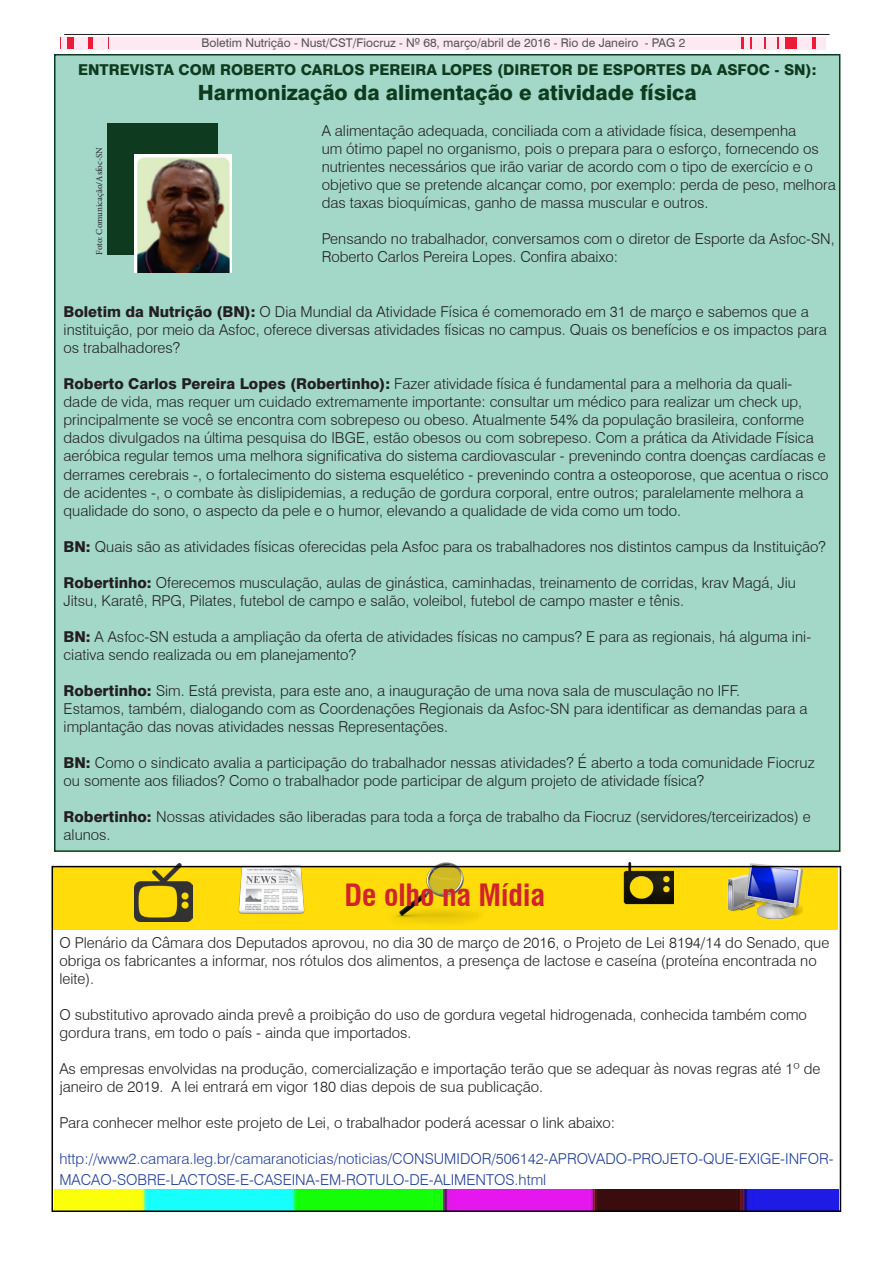
<style>
.page{position:relative;width:893px;height:1263px;background:#fff}
.page>*{position:absolute;margin:0;border:0;box-sizing:border-box;transform-origin:0 0}
.t1{font:700 condensed 30px "Swiss 721 BT";color:#d1232a}
.t2{font:800 21px "Swiss 721 BT";color:#0e3b1f}
.t3{font:300 15px/18px "Swiss 721 BT";color:#231f20}
.t4{font:300 15px/21.6px "Swiss 721 BT";color:#223f99}
.t5{font:800 15px "Swiss 721 BT";color:#0e3b1f}
.t6{font:12px "Swiss 721 BT";color:#545557}
.t7{font:9px "Minion Pro";color:#231f20}
.s1{font-weight:800}
</style>
<div class="page">
<div style="left:54px;top:54px;width:786px;height:798px;background:#a3d8c8;border:2px solid #0e3b1f"></div>
<div style="left:61px;top:37px;width:765px;height:12px;background:#ed1a38"></div>
<div style="left:110px;top:37px;width:631px;height:13px;background:#fce9f1"></div>
<div style="left:93px;top:37px;width:15px;height:13px;background:#fce9f1"></div>
<div style="left:74px;top:37px;width:13px;height:13px;background:#fce9f1"></div>
<div style="left:61px;top:37px;width:5px;height:13px;background:#fce9f1"></div>
<div style="left:816px;top:37px;width:10px;height:13px;background:#fce9f1"></div>
<div style="left:797px;top:37px;width:14px;height:13px;background:#fce9f1"></div>
<div style="left:779px;top:37px;width:6px;height:13px;background:#fce9f1"></div>
<div style="left:766px;top:37px;width:10px;height:13px;background:#fce9f1"></div>
<div style="left:752px;top:37px;width:12px;height:13px;background:#fce9f1"></div>
<div style="left:744px;top:37px;width:6px;height:13px;background:#fce9f1"></div>
<hr style="left:64px;top:34px;width:765px;height:1px;background:#231f20">
<img style="left:55px;top:1189px;width:783px;height:20px">
<div style="left:53px;top:866px;width:785px;height:63px;background:#ffdc0a"></div>
<img style="left:382px;top:850px;width:106px;height:80px">
<img style="left:134px;top:863px;width:59px;height:58px">
<img style="left:238px;top:869px;width:67px;height:45px">
<img style="left:623px;top:862px;width:50px;height:43px">
<img style="left:724px;top:863px;width:78px;height:57px">
<div style="left:108px;top:123px;width:110px;height:132px;background:#0e3b1f"></div>
<img style="left:135px;top:154px;width:97px;height:119px">
<div style="left:52px;top:866px;width:789px;height:346px;border:2px solid #000"></div>
<p class="t6" style="left:202px;top:35px;width:485px">Boletim Nutrição - Nust/CST/Fiocruz - Nº 68, março/abril de 2016 - Rio de Janeiro - PAG 2</p>
<p class="t5" style="left:78px;top:61px;width:740px">ENTREVISTA COM ROBERTO CARLOS PEREIRA LOPES (DIRETOR DE ESPORTES DA ASFOC - SN):</p>
<p class="t2" style="left:198px;top:80px;width:500px">Harmonização da alimentação e atividade física</p>
<p class="t7" style="left:93px;top:255px;width:109px;rotate:-90deg">Foto: Comunicação/Asfoc-SN</p>
<p class="t3" style="left:322px;top:121px;width:516px">A alimentação adequada, conciliada com a atividade física, desempenha<br>um ótimo papel no organismo, pois o prepara para o esforço, fornecendo os nutrientes necessários que irão variar de acordo com o tipo de exercício e o objetivo que se pretende alcançar como, por exemplo: perda de peso, melhora das taxas bioquímicas, ganho de massa muscular e outros.</p>
<p class="t3" style="left:322px;top:229px;width:515px">Pensando no trabalhador, conversamos com o diretor de Esporte da Asfoc-SN,<br>Roberto Carlos Pereira Lopes. Confira abaixo:</p>
<p class="t3" style="left:64px;top:303px;width:765px"><span class="s1">Boletim da Nutrição (BN):</span> O Dia Mundial da Atividade Física é comemorado em 31 de março e sabemos que a instituição, por meio da Asfoc, oferece diversas atividades físicas no campus. Quais os benefícios e os impactos para os trabalhadores?</p>
<p class="t3" style="left:64px;top:375px;width:766px"><span class="s1">Roberto Carlos Pereira Lopes (Robertinho):</span> Fazer atividade física é fundamental para a melhoria da quali&shy;dade de vida, mas requer um cuidado extremamente importante: consultar um médico para realizar um check up, principalmente se você se encontra com sobrepeso ou obeso. Atualmente 54% da população brasileira, conforme dados divulgados na última pesquisa do IBGE, estão obesos ou com sobrepeso. Com a prática da Atividade Física aeróbica regular temos uma melhora significativa do sistema cardiovascular - prevenindo contra doenças cardíacas e derrames cerebrais -, o fortalecimento do sistema esquelético - prevenindo contra a osteoporose, que acentua o risco de acidentes -, o combate às dislipidemias, a redução de gordura corporal, entre outros; paralelamente melhora a qualidade do sono, o aspecto da pele e o humor, elevando a qualidade de vida como um todo.</p>
<p class="t3" style="left:64px;top:537px;width:764px"><span class="s1">BN:</span> Quais são as atividades físicas oferecidas pela Asfoc para os trabalhadores nos distintos campus da Instituição?</p>
<p class="t3" style="left:64px;top:573px;width:734px"><span class="s1">Robertinho:</span> Oferecemos musculação, aulas de ginástica, caminhadas, treinamento de corridas, krav Magá, Jiu<br>Jitsu, Karatê, RPG, Pilates, futebol de campo e salão, voleibol, futebol de campo master e tênis.</p>
<p class="t3" style="left:64px;top:627px;width:749px"><span class="s1">BN:</span> A Asfoc-SN estuda a ampliação da oferta de atividades físicas no campus? E para as regionais, há alguma ini&shy;ciativa sendo realizada ou em planejamento?</p>
<p class="t3" style="left:64px;top:681px;width:678px"><span class="s1">Robertinho:</span> Sim. Está prevista, para este ano, a inauguração de uma nova sala de musculação no IFF.</p>
<p class="t3" style="left:64px;top:699px;width:746px">Estamos, também, dialogando com as Coordenações Regionais da Asfoc-SN para identificar as demandas para a implantação das novas atividades nessas Representações.</p>
<p class="t3" style="left:64px;top:753px;width:753px"><span class="s1">BN:</span> Como o sindicato avalia a participação do trabalhador nessas atividades? É aberto a toda comunidade Fiocruz ou somente aos filiados? Como o trabalhador pode participar de algum projeto de atividade física?</p>
<p class="t3" style="left:64px;top:807px;width:749px"><span class="s1">Robertinho:</span> Nossas atividades são liberadas para toda a força de trabalho da Fiocruz (servidores/terceirizados) e alunos.</p>
<p class="t1" style="left:345px;top:877px;width:202px">De olho na Mídia</p>
<p class="t3" style="left:59px;top:933px;width:771px">O Plenário da Câmara dos Deputados aprovou, no dia 30 de março de 2016, o Projeto de Lei 8194/14 do Senado, que obriga os fabricantes a informar, nos rótulos dos alimentos, a presença de lactose e caseína (proteína encontrada no leite).</p>
<p class="t3" style="left:59px;top:1005px;width:749px">O substitutivo aprovado ainda prevê a proibição do uso de gordura vegetal hidrogenada, conhecida também como gordura trans, em todo o país - ainda que importados.</p>
<p class="t3" style="left:59px;top:1059px;width:762px">As empresas envolvidas na produção, comercialização e importação terão que se adequar às novas regras até 1º de janeiro de 2019. A lei entrará em vigor 180 dias depois de sua publicação.</p>
<p class="t3" style="left:59px;top:1113px;width:557px">Para conhecer melhor este projeto de Lei, o trabalhador poderá acessar o link abaixo:</p>
<p class="t4" style="left:59px;top:1147px;width:776px">http://www2.camara.leg.br/camaranoticias/noticias/CONSUMIDOR/506142-APROVADO-PROJETO-QUE-EXIGE-INFOR-<br>MACAO-SOBRE-LACTOSE-E-CASEINA-EM-ROTULO-DE-ALIMENTOS.html</p>
</div>
